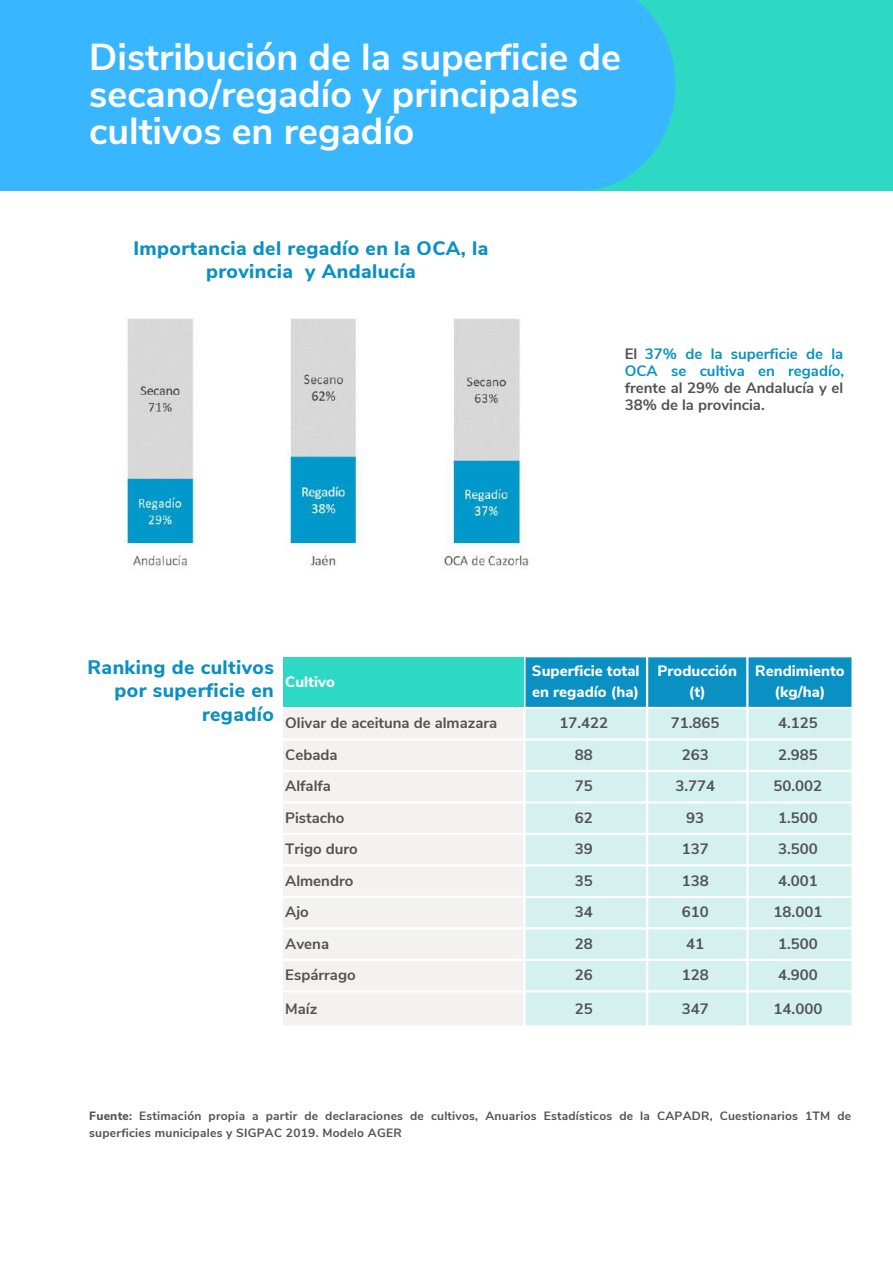
<style>
.page{position:relative;width:893px;height:1264px;background:#fff}
.page>*{position:absolute;margin:0;border:0;box-sizing:border-box;transform-origin:0 0}
.t1{font:700 37.5px/37px "Nunito Sans";color:#fff}
.t2{font:800 19.5px/23.5px "Nunito Sans";letter-spacing:.02em;color:#0a90c2;text-align:right}
.t3{font:700 15px/16.8px "Nunito Sans";color:#525252}
.t4{font:800 15px/20.2px "Nunito Sans";color:#fff;text-align:center}
.t5{font:700 15px/16.8px "Nunito Sans";color:#0a90c2}
.t6{font:700 12px/17px "Nunito Sans";letter-spacing:.02em;color:#525252}
.s1{color:#525252}
.s2{font-weight:800}
</style>
<div class="page">
<div style="left:580px;top:0;width:312px;height:191px;background:#2ed9c3"></div>
<div style="left:0;top:0;width:580px;height:191px;background:#38b6ff"></div>
<svg style="left:580px;top:0;width:95px;height:190px"></svg>
<div style="left:283px;top:657px;width:240px;height:50px;background:#2ed9c3"></div>
<div style="left:525px;top:657px;width:326px;height:50px;background:#0a90c2"></div>
<div style="left:283px;top:709px;width:240px;height:316px;background:#f4f1f1"></div>
<svg style="left:525px;top:709px;width:326px;height:316px;fill:#d4f1ef"></svg>
<img style="left:123px;top:318px;width:406px;height:251px">
<h1 class="t1" style="left:89px;top:39px;width:533px">Distribución de la superficie de secano/regadío y principales cultivos en regadío</h1>
<h2 class="t2" style="left:133px;top:236px;width:356px;text-align:center">Importancia del regadío en la OCA, la provincia y Andalucía</h2>
<p class="t5" style="left:624px;top:346px;width:221px"><span class="s1">El</span> 37% de la superficie de la<br>OCA se cultiva en regadío,</p>
<p class="t3" style="left:624px;top:380px;width:220px">frente al 29% de Andalucía y el<br>38% de la provincia.</p>
<h2 class="t2" style="left:88px;top:655px;width:188px">Ranking de cultivos por superficie en regadío</h2>
<p class="t4" style="left:285px;top:671px;width:51px">Cultivo</p>
<p class="t4" style="left:532px;top:661px;width:109px;text-align:left">Superficie total en regadío (ha)</p>
<p class="t4" style="left:657px;top:661px;width:81px">Producción (t)</p>
<p class="t4" style="left:755px;top:661px;width:91px">Rendimiento (kg/ha)</p>
<p class="t3" style="left:285px;top:715px;width:213px">Olivar de aceituna de almazara</p>
<p class="t3" style="left:559px;top:715px;width:50px">17.422</p>
<p class="t3" style="left:670px;top:715px;width:50px">71.865</p>
<p class="t3" style="left:778px;top:715px;width:41px">4.125</p>
<p class="t3" style="left:285px;top:746px;width:54px">Cebada</p>
<p class="t3" style="left:574px;top:746px;width:19px">88</p>
<p class="t3" style="left:681px;top:746px;width:28px">263</p>
<p class="t3" style="left:778px;top:746px;width:41px">2.985</p>
<p class="t3" style="left:285px;top:777px;width:47px">Alfalfa</p>
<p class="t3" style="left:574px;top:777px;width:19px">75</p>
<p class="t3" style="left:675px;top:777px;width:41px">3.774</p>
<p class="t3" style="left:773px;top:777px;width:50px">50.002</p>
<p class="t3" style="left:285px;top:809px;width:61px">Pistacho</p>
<p class="t3" style="left:574px;top:809px;width:19px">62</p>
<p class="t3" style="left:686px;top:809px;width:19px">93</p>
<p class="t3" style="left:778px;top:809px;width:41px">1.500</p>
<p class="t3" style="left:285px;top:840px;width:74px">Trigo duro</p>
<p class="t3" style="left:574px;top:840px;width:19px">39</p>
<p class="t3" style="left:681px;top:840px;width:28px">137</p>
<p class="t3" style="left:778px;top:840px;width:41px">3.500</p>
<p class="t3" style="left:285px;top:872px;width:70px">Almendro</p>
<p class="t3" style="left:574px;top:872px;width:19px">35</p>
<p class="t3" style="left:681px;top:872px;width:28px">138</p>
<p class="t3" style="left:778px;top:872px;width:41px">4.001</p>
<p class="t3" style="left:285px;top:903px;width:25px">Ajo</p>
<p class="t3" style="left:574px;top:903px;width:19px">34</p>
<p class="t3" style="left:681px;top:903px;width:28px">610</p>
<p class="t3" style="left:773px;top:903px;width:50px">18.001</p>
<p class="t3" style="left:285px;top:935px;width:45px">Avena</p>
<p class="t3" style="left:574px;top:935px;width:19px">28</p>
<p class="t3" style="left:686px;top:935px;width:19px">41</p>
<p class="t3" style="left:778px;top:935px;width:41px">1.500</p>
<p class="t3" style="left:285px;top:966px;width:72px">Espárrago</p>
<p class="t3" style="left:574px;top:966px;width:19px">26</p>
<p class="t3" style="left:681px;top:966px;width:28px">128</p>
<p class="t3" style="left:778px;top:966px;width:41px">4.900</p>
<p class="t3" style="left:285px;top:1000px;width:34px">Maíz</p>
<p class="t3" style="left:574px;top:1000px;width:19px">25</p>
<p class="t3" style="left:681px;top:1000px;width:28px">347</p>
<p class="t3" style="left:773px;top:1000px;width:50px">14.000</p>
<p class="t6" style="left:89px;top:1107px;width:763px"><span class="s2">Fuente</span>: Estimación propia a partir de declaraciones de cultivos, Anuarios Estadísticos de la CAPADR, Cuestionarios 1TM de superficies municipales y SIGPAC 2019. Modelo AGER</p>
</div>
